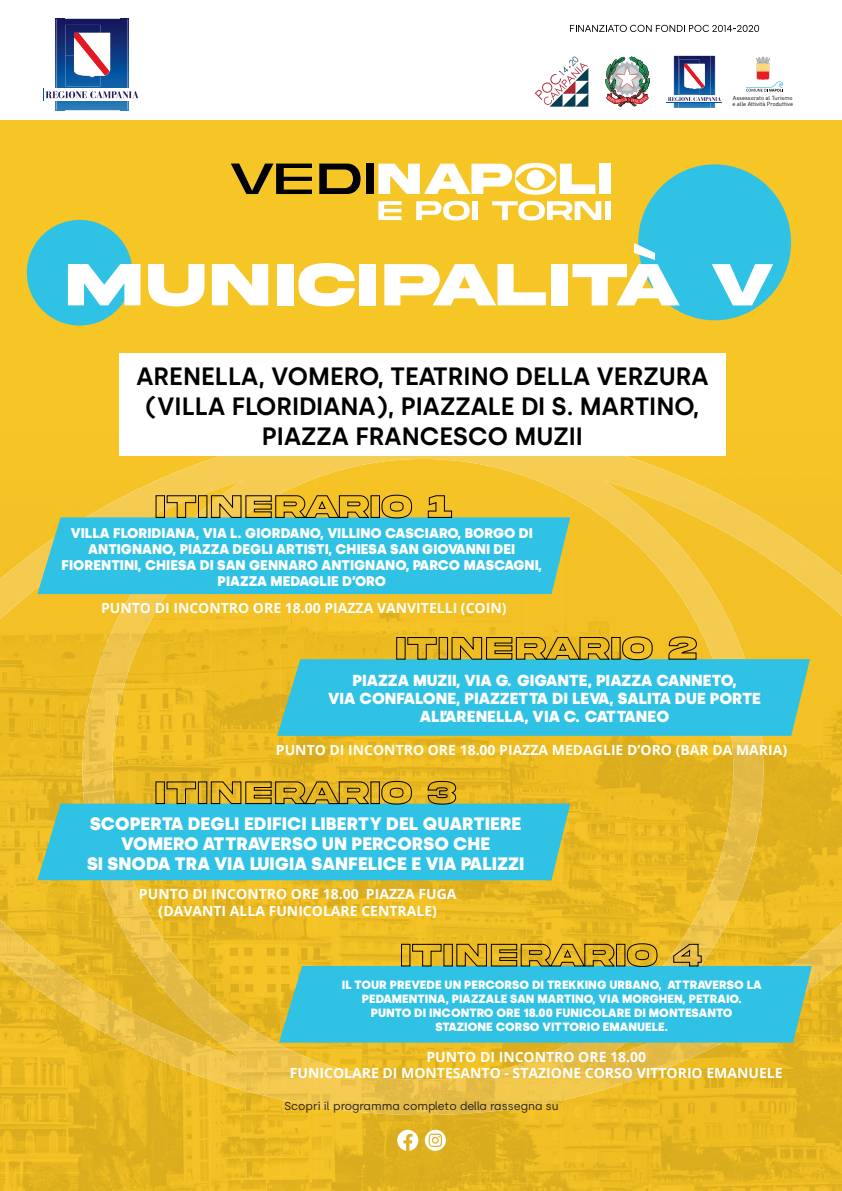
<style>
.page{position:relative;width:842px;height:1191px;background:#fff}
.page>*{position:absolute;margin:0;border:0;box-sizing:border-box;transform-origin:0 0}
.t1{font:700 63px "Akira Expanded Super";letter-spacing:.06em;color:#fff}
.t2{font:600 25.1px/30.1px "Silka";color:#000001;text-align:center}
.t3{font:900 18px/20px "Silka";color:#fff;text-align:center}
.t4{font:900 16px/18px "Silka";color:#fff;text-align:center}
.t5{font:700 14px/16.8px "Open Sans";color:#fff;text-align:center}
.t6{font:900 14px/16px "Silka";color:#fff;text-align:center}
.t7{font:900 12px/14px "Silka";color:#fff;text-align:center}
.t8{font:11.4px "Silka";color:#231f20}
.t9{font:5.8px/6.9px "DIN";color:#000001}
</style>
<div class="page">
<div style="left:0;top:120px;width:842px;height:213px;background:#f6c526"></div>
<img style="left:0;top:333px;width:210px;height:858px">
<div style="left:210px;top:333px;width:421px;height:20px;background:#f6c526"></div>
<img style="left:631px;top:333px;width:211px;height:858px">
<img style="left:210px;top:594px;width:70px;height:429px">
<img style="left:316px;top:493px;width:210px;height:554px">
<img style="left:562px;top:493px;width:70px;height:473px">
<img style="left:280px;top:594px;width:36px;height:597px">
<img style="left:526px;top:493px;width:36px;height:698px">
<img style="left:210px;top:1090px;width:35px;height:101px">
<img style="left:597px;top:1092px;width:35px;height:99px">
<img style="left:245px;top:1106px;width:36px;height:85px">
<img style="left:315px;top:1115px;width:212px;height:76px">
<img style="left:561px;top:1100px;width:36px;height:91px">
<img style="left:210px;top:456px;width:106px;height:39px">
<img style="left:315px;top:456px;width:352px;height:37px">
<img style="left:105px;top:459px;width:106px;height:138px">
<img style="left:666px;top:471px;width:71px;height:188px">
<img style="left:35px;top:506px;width:70px;height:84px">
<img style="left:564px;top:493px;width:103px;height:35px">
<img style="left:737px;top:504px;width:70px;height:58px">
<img style="left:0;top:551px;width:35px;height:68px">
<img style="left:617px;top:527px;width:50px;height:35px">
<img style="left:807px;top:548px;width:35px;height:68px">
<img style="left:654px;top:562px;width:13px;height:16px">
<img style="left:774px;top:562px;width:33px;height:24px">
<img style="left:105px;top:596px;width:60px;height:70px">
<img style="left:82px;top:646px;width:23px;height:246px">
<img style="left:737px;top:637px;width:26px;height:264px">
<img style="left:105px;top:666px;width:35px;height:385px">
<img style="left:702px;top:736px;width:35px;height:317px">
<img style="left:140px;top:896px;width:35px;height:170px">
<img style="left:666px;top:905px;width:36px;height:163px">
<img style="left:0;top:919px;width:35px;height:68px">
<img style="left:807px;top:923px;width:35px;height:67px">
<img style="left:35px;top:949px;width:70px;height:84px">
<img style="left:175px;top:956px;width:36px;height:124px">
<img style="left:632px;top:961px;width:35px;height:120px">
<img style="left:772px;top:952px;width:35px;height:14px">
<img style="left:210px;top:995px;width:36px;height:95px">
<img style="left:597px;top:1042px;width:35px;height:50px">
<img style="left:245px;top:1023px;width:71px;height:83px">
<img style="left:561px;top:1042px;width:36px;height:58px">
<img style="left:315px;top:1047px;width:247px;height:68px">
<img style="left:55px;top:18px;width:9px;height:93px">
<img style="left:120px;top:18px;width:9px;height:93px">
<svg style="left:43px;top:88px;width:1px;height:13px"></svg>
<svg style="left:46px;top:19px;width:93px;height:91px"></svg>
<img style="left:65px;top:25px;width:35px;height:61px">
<img style="left:74px;top:70px;width:26px;height:7px">
<img style="left:74px;top:33px;width:26px;height:37px">
<svg style="left:570px;top:25px;width:189px;height:7px"></svg>
<svg style="left:605px;top:56px;width:45px;height:51px"></svg>
<svg style="left:535px;top:57px;width:53px;height:50px"></svg>
<svg style="left:746px;top:57px;width:37px;height:35px"></svg>
<div style="left:667px;top:95px;width:55px;height:8px;background:#0153a0"></div>
<div style="left:667px;top:95px;width:55px;height:7px;background:#fff"></div>
<svg style="left:668px;top:56px;width:53px;height:52px"></svg>
<img style="left:679px;top:59px;width:20px;height:35px">
<img style="left:684px;top:85px;width:15px;height:4px">
<img style="left:684px;top:64px;width:15px;height:21px">
<svg style="left:231px;top:164px;width:81px;height:30px;background:#8b6f17"></svg>
<svg style="left:319px;top:163px;width:276px;height:32px"></svg>
<div style="left:599px;top:164px;width:12px;height:30px;background:#fff"></div>
<svg style="left:378px;top:201px;width:24px;height:19px"></svg>
<svg style="left:416px;top:201px;width:54px;height:19px"></svg>
<div style="left:472px;top:201px;width:6px;height:19px;background:#fff"></div>
<svg style="left:492px;top:201px;width:109px;height:19px"></svg>
<div style="left:605px;top:201px;width:6px;height:19px;background:#fff"></div>
<div style="left:638px;top:164px;width:153px;height:156px;background:#2fc2e5;border-radius:50%"></div>
<div style="left:27px;top:220px;width:105px;height:105px;background:#2fc2e5;border-radius:50%"></div>
<div style="left:119px;top:354px;width:606px;height:102px;background:#fff"></div>
<div style="left:37px;top:517px;width:533px;height:77px;background:#2fc2e5"></div>
<div style="left:156px;top:495px;width:9px;height:23px;border:1px solid #000001"></div>
<svg style="left:166px;top:495px;width:31px;height:23px"></svg>
<div style="left:198px;top:495px;width:9px;height:23px;border:1px solid #000001"></div>
<svg style="left:210px;top:495px;width:160px;height:24px;background:#bda032"></svg>
<div style="left:370px;top:495px;width:10px;height:23px;border:1px solid #000001"></div>
<svg style="left:381px;top:494px;width:31px;height:25px"></svg>
<svg style="left:427px;top:494px;width:25px;height:24px"></svg>
<div style="left:37px;top:803px;width:533px;height:77px;background:#2fc2e5"></div>
<div style="left:155px;top:781px;width:10px;height:23px;border:1px solid #000001"></div>
<svg style="left:166px;top:781px;width:31px;height:23px"></svg>
<div style="left:198px;top:781px;width:9px;height:23px;border:1px solid #000001"></div>
<svg style="left:210px;top:781px;width:160px;height:24px;background:#b69724"></svg>
<div style="left:370px;top:781px;width:10px;height:23px;border:1px solid #000001"></div>
<svg style="left:381px;top:780px;width:31px;height:25px"></svg>
<svg style="left:427px;top:780px;width:30px;height:25px"></svg>
<div style="left:279px;top:966px;width:533px;height:76px;background:#2fc2e5"></div>
<div style="left:401px;top:943px;width:9px;height:23px;border:1px solid #000001"></div>
<svg style="left:412px;top:943px;width:30px;height:24px"></svg>
<div style="left:443px;top:943px;width:10px;height:23px;border:1px solid #000001"></div>
<svg style="left:456px;top:943px;width:160px;height:24px;background:#ba9821"></svg>
<div style="left:616px;top:943px;width:9px;height:23px;border:1px solid #000001"></div>
<svg style="left:626px;top:942px;width:32px;height:25px"></svg>
<svg style="left:673px;top:943px;width:29px;height:24px"></svg>
<div style="left:277px;top:659px;width:533px;height:77px;background:#2fc2e5"></div>
<div style="left:396px;top:637px;width:10px;height:22px;border:1px solid #000001"></div>
<svg style="left:407px;top:636px;width:30px;height:24px"></svg>
<div style="left:439px;top:637px;width:9px;height:22px;border:1px solid #000001"></div>
<svg style="left:451px;top:636px;width:160px;height:24px;background:#be991e"></svg>
<div style="left:611px;top:637px;width:10px;height:22px;border:1px solid #000001"></div>
<svg style="left:622px;top:636px;width:31px;height:24px"></svg>
<svg style="left:668px;top:636px;width:29px;height:24px"></svg>
<svg style="left:425px;top:1129px;width:21px;height:21px"></svg>
<svg style="left:397px;top:1129px;width:21px;height:21px"></svg>
<p class="t9" style="left:732px;top:94px;width:62px">Assessorato al Turismo e alle Attività Produttive</p>
<h1 class="t1" style="left:67px;top:243px;width:708px">MUNICIPALITà V</h1>
<h2 class="t2" style="left:136px;top:361px;width:574px">ARENELLA, VOMERO, TEATRINO DELLA VERZURA (VILLA FLORIDIANA), PIAZZALE DI S. MARTINO,<br>PIAZZA FRANCESCO MUZII</h2>
<p class="t6" style="left:62px;top:525px;width:482px">VILLA FLORIDIANA, VIA L. GIORDANO, VILLINO CASCIARO, BORGO DI ANTIGNANO, PIAZZA DEGLI ARTISTI, CHIESA SAN GIOVANNI DEI FIORENTINI, CHIESA DI SAN GENNARO ANTIGNANO, PARCO MASCAGNI, PIAZZA MEDAGLIE D’ORO</p>
<p class="t5" style="left:101px;top:599px;width:407px">PUNTO DI INCONTRO ORE 18.00 PIAZZA VANVITELLI (COIN)</p>
<p class="t4" style="left:328px;top:671px;width:435px">PIAZZA MUZII, VIA G. GIGANTE, PIAZZA CANNETO,<br>VIA CONFALONE, PIAZZETTA DI LEVA, SALITA DUE PORTE<br>ALL’ARENELLA, VIA C. CATTANEO</p>
<p class="t5" style="left:276px;top:741px;width:513px">PUNTO DI INCONTRO ORE 18.00 PIAZZA MEDAGLIE D’ORO (BAR DA MARIA)</p>
<p class="t3" style="left:87px;top:813px;width:439px">SCOPERTA DEGLI EDIFICI LIBERTY DEL QUARTIERE<br>VOMERO ATTRAVERSO UN PERCORSO CHE<br>SI SNODA TRA VIA LUIGIA SANFELICE E VIA PALIZZI</p>
<p class="t5" style="left:139px;top:885px;width:319px">PUNTO DI INCONTRO ORE 18.00 PIAZZA FUGA (DAVANTI ALLA FUNICOLARE CENTRALE)</p>
<p class="t7" style="left:342px;top:978px;width:421px">IL TOUR PREVEDE UN PERCORSO DI TREKKING URBANO, ATTRAVERSO LA PEDAMENTINA, PIAZZALE SAN MARTINO, VIA MORGHEN, PETRAIO.<br>PUNTO DI INCONTRO ORE 18.00 FUNICOLARE DI MONTESANTO STAZIONE CORSO VITTORIO EMANUELE.</p>
<p class="t5" style="left:290px;top:1047px;width:494px">PUNTO DI INCONTRO ORE 18.00<br>FUNICOLARE DI MONTESANTO - STAZIONE CORSO VITTORIO EMANUELE</p>
<p class="t8" style="left:285px;top:1099px;width:275px">Scopri il programma completo della rassegna su</p>
</div>
